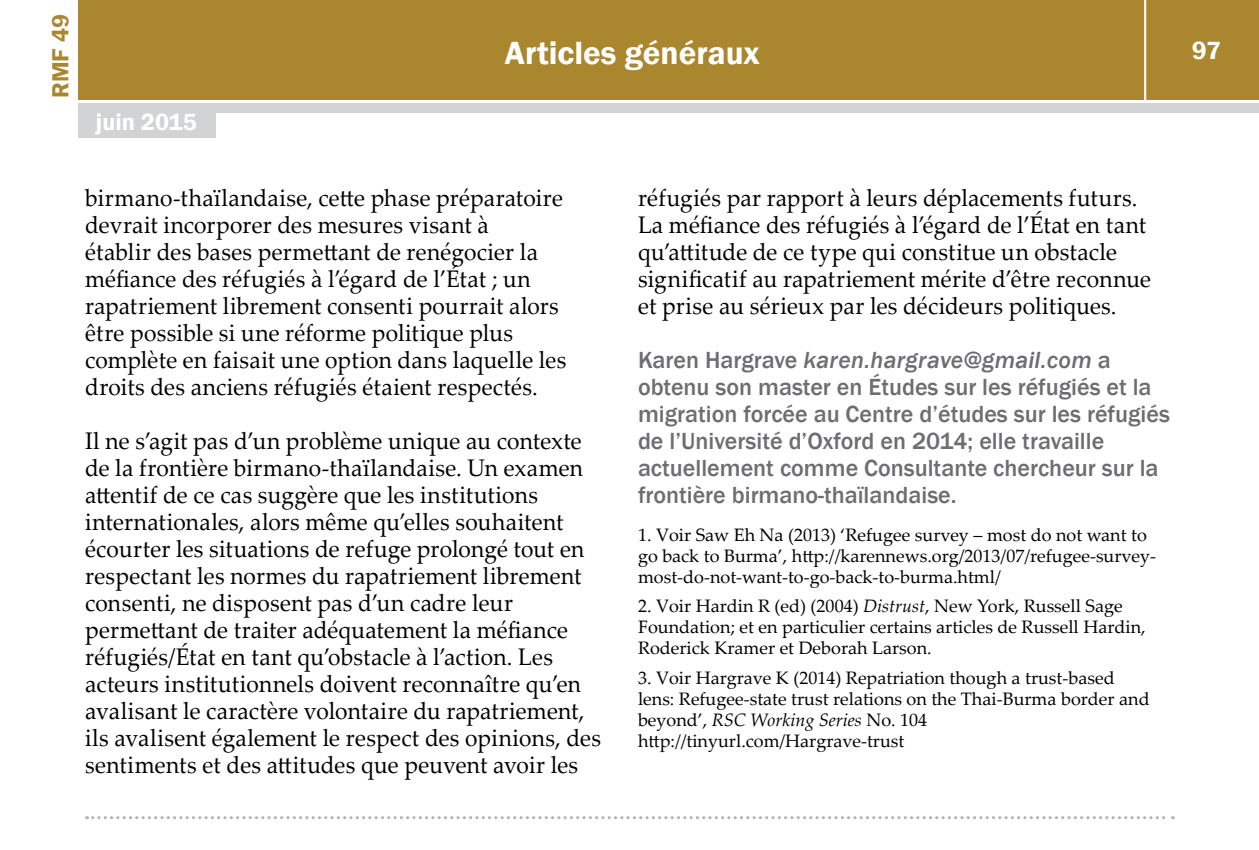
<style>
.page{position:relative;width:1259px;height:850px;background:#fff}
.page>*{position:absolute;margin:0;border:0;box-sizing:border-box;transform-origin:0 0}
.t1{font:600 33px "Franklin Gothic";color:#fff}
.t2{font:600 25.5px "Franklin Gothic";color:#fff}
.t3{font:24px/27px "Palatino Linotype";letter-spacing:.01em;color:#000;scale:.94 1}
.t4{font:500 24px/27px "Franklin Gothic";color:#6d6e71}
.t5{font:600 24px "Franklin Gothic";color:#fff}
.t6{font:600 24px "Franklin Gothic";color:#aa862f}
.t7{font:18px/21px "Palatino Linotype";color:#000}
.s1{font-style:italic}
</style>
<div class="page">
<div style="left:78px;top:0;width:1181px;height:99px;background:#aa862f"></div>
<div style="left:78px;top:104px;width:1181px;height:9px;background:#d1d3d4"></div>
<hr style="left:1144px;top:0;width:2px;height:102px;background:#fff">
<div style="left:78px;top:111px;width:137px;height:26px;background:#d1d3d4"></div>
<svg style="left:87px;top:816px;width:1086px;height:3px"></svg>
<p class="t6" style="left:46px;top:98px;width:85px;rotate:-90deg">RMF 49</p>
<p class="t5" style="left:96px;top:107px;width:103px">juin 2015</p>
<h1 class="t1" style="left:505px;top:33px;width:256px">Articles généraux</h1>
<p class="t3" style="left:85px;top:183px;width:513px">birmano-thaïlandaise, cette phase préparatoire devrait incorporer des mesures visant à<br>établir des bases permettant de renégocier la méfiance des réfugiés à l’égard de l’État ; un rapatriement librement consenti pourrait alors être possible si une réforme politique plus complète en faisait une option dans laquelle les droits des anciens réfugiés étaient respectés.</p>
<p class="t3" style="left:85px;top:426px;width:550px">Il ne s’agit pas d’un problème unique au contexte de la frontière birmano-thaïlandaise. Un examen attentif de ce cas suggère que les institutions internationales, alors même qu’elles souhaitent écourter les situations de refuge prolongé tout en respectant les normes du rapatriement librement consenti, ne disposent pas d’un cadre leur permettant de traiter adéquatement la méfiance réfugiés/État en tant qu’obstacle à l’action. Les acteurs institutionnels doivent reconnaître qu’en avalisant le caractère volontaire du rapatriement, ils avalisent également le respect des opinions, des sentiments et des attitudes que peuvent avoir les</p>
<p class="t3" style="left:638px;top:183px;width:547px">réfugiés par rapport à leurs déplacements futurs.<br>La méfiance des réfugiés à l’égard de l’État en tant qu’attitude de ce type qui constitue un obstacle significatif au rapatriement mérite d’être reconnue et prise au sérieux par les décideurs politiques.</p>
<p class="t4" style="left:638px;top:347px;width:533px">Karen Hargrave <span class="s1">karen.hargrave@gmail.com</span> a obtenu son master en Études sur les réfugiés et la migration forcée au Centre d’études sur les réfugiés de l’Université d’Oxford en 2014; elle travaille actuellement comme Consultante chercheur sur la frontière birmano-thaïlandaise.</p>
<p class="t7" style="left:638px;top:523px;width:519px">1. Voir Saw Eh Na (2013) ‘Refugee survey – most do not want to go back to Burma’, http://karennews.org/2013/07/refugee-survey&shy;most-do-not-want-to-go-back-to-burma.html/</p>
<p class="t7" style="left:638px;top:595px;width:509px">2. Voir Hardin R (ed) (2004) <span class="s1">Distrust</span>, New York, Russell Sage<br>Foundation; et en particulier certains articles de Russell Hardin,<br>Roderick Kramer et Deborah Larson.</p>
<p class="t7" style="left:638px;top:667px;width:513px">3. Voir Hargrave K (2014) Repatriation though a trust-based lens: Refugee-state trust relations on the Thai-Burma border and beyond’, <span class="s1">RSC Working Series</span> No. 104 http://tinyurl.com/Hargrave-trust</p>
<p class="t2" style="left:1191px;top:35px;width:31px">97</p>
</div>
